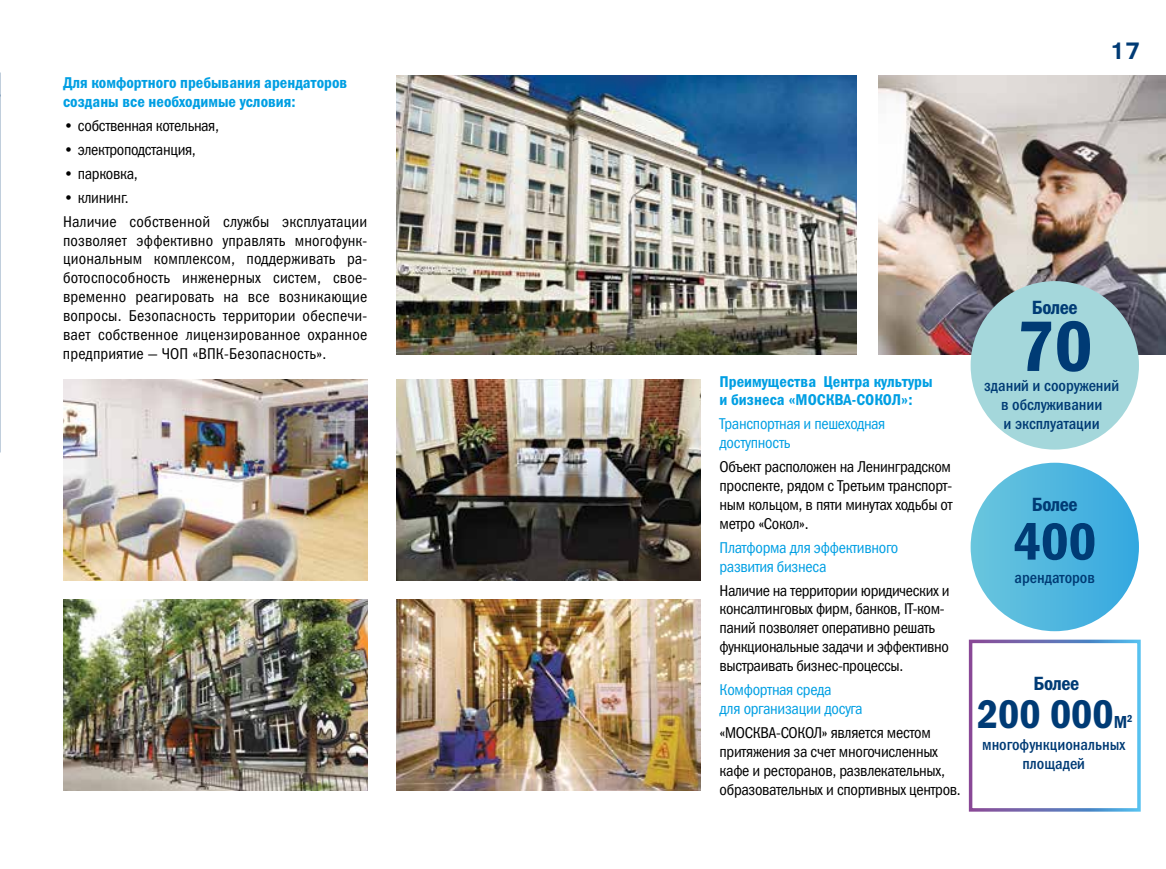
<style>
.page{position:relative;width:1166px;height:869px;background:#fff}
.page>*{position:absolute;margin:0;border:0;box-sizing:border-box;transform-origin:0 0}
.t1{font:71.75px "Franklin Gothic Demi Cond C";color:#003b75}
.t2{font:52.5px "Franklin Gothic Demi Cond C";color:#003b75}
.t3{font:40.25px "Franklin Gothic Demi Cond C";color:#003b75}
.t4{font:700 24.5px "Clear Sans";color:#003b75}
.t5{font:19.25px "Franklin Gothic Demi Cond C";letter-spacing:-.02em;color:#003b75}
.t6{font:17.5px "Franklin Gothic Demi Cond C";color:#003b75}
.t7{font:15.75px/18.9px "Franklin Gothic Book Cond C";letter-spacing:-.02em;color:#000;text-align:justify}
.t8{font:15.75px/18.9px "Franklin Gothic Demi Cond C";color:#009fe3}
.t9{font:15.75px/18.9px "Franklin Gothic Book Cond C";letter-spacing:-.02em;color:#009fe3}
.t10{font:15.75px/18.9px "Franklin Gothic Medi Cond C";color:#003b75;text-align:center}
.t11{font:15.75px/23.8px "Franklin Gothic Book Cond C";letter-spacing:.01em;color:#000}
</style>
<div class="page">
<img style="left:397px;top:75px;width:460px;height:279px">
<img style="left:63px;top:599px;width:304px;height:191px">
<img style="left:878px;top:75px;width:288px;height:279px">
<img style="left:63px;top:379px;width:304px;height:201px">
<img style="left:397px;top:379px;width:303px;height:201px">
<img style="left:397px;top:599px;width:303px;height:191px">
<div style="left:969px;top:639px;width:171px;height:172px;border:4px solid #fff"></div>
<div style="left:970px;top:462px;width:169px;height:169px;background:linear-gradient(to right,#6ec7de,#34a8e0);border-radius:84px"></div>
<div style="left:970px;top:281px;width:169px;height:168px;background:#a4d7db;border-radius:50%"></div>
<p class="t8" style="left:63px;top:73px;width:286px">Для комфортного пребывания арендаторов созданы все необходимые условия:</p>
<p class="t7" style="left:63px;top:116px;width:158px">• собственная котельная,</p>
<p class="t7" style="left:63px;top:140px;width:134px">• электроподстанция,</p>
<p class="t7" style="left:63px;top:164px;width:76px">• парковка,</p>
<p class="t11" style="left:63px;top:185px;width:306px">• клининг.<br>Наличие собственной службы эксплуатации</p>
<p class="t7" style="left:63px;top:230px;width:306px">позволяет эффективно управлять многофунк&shy;циональным комплексом, поддерживать ра&shy;ботоспособность инженерных систем, свое&shy;временно реагировать на все возникающие вопросы. Безопасность территории обеспечи&shy;вает собственное лицензированное охранное предприятие — ЧОП «ВПК-Безопасность».</p>
<h3 class="t4" style="left:1110px;top:32px;width:32px">17</h3>
<p class="t8" style="left:719px;top:371px;width:214px">Преимущества Центра культуры и бизнеса «МОСКВА-СОКОЛ»:</p>
<p class="t9" style="left:719px;top:414px;width:167px">Транспортная и пешеходная доступность</p>
<p class="t7" style="left:719px;top:457px;width:235px">Объект расположен на Ленинградском проспекте, рядом с Третьим транспорт&shy;ным кольцом, в пяти минутах ходьбы от метро «Сокол».</p>
<p class="t9" style="left:719px;top:537px;width:180px">Платформа для эффективного развития бизнеса</p>
<p class="t7" style="left:719px;top:580px;width:232px;text-align:left">Наличие на территории юридических и консалтинговых фирм, банков, IT-ком&shy;паний позволяет оперативно решать функциональные задачи и эффективно выстраивать бизнес-процессы.</p>
<p class="t9" style="left:719px;top:680px;width:145px">Комфортная среда<br>для организации досуга</p>
<p class="t7" style="left:719px;top:722px;width:243px;text-align:left">«МОСКВА-СОКОЛ» является местом притяжения за счет многочисленных кафе и ресторанов, развлекательных, образовательных и спортивных центров.</p>
<p class="t5" style="left:1032px;top:297px;width:47px">Более</p>
<h1 class="t1" style="left:1016px;top:306px;width:77px">70</h1>
<p class="t10" style="left:984px;top:376px;width:136px">зданий и сооружений в обслуживании<br>и эксплуатации</p>
<p class="t5" style="left:1032px;top:493px;width:47px">Более</p>
<h2 class="t2" style="left:1013px;top:512px;width:84px">400</h2>
<p class="t10" style="left:1014px;top:567px;width:82px">арендаторов</p>
<p class="t5" style="left:1033px;top:672px;width:47px">Более</p>
<h3 class="t3" style="left:977px;top:691px;width:138px">200 000</h3>
<p class="t6" style="left:1113px;top:712px;width:20px">М<sup>2</sup></p>
<p class="t10" style="left:982px;top:734px;width:145px">многофункциональных площадей</p>
</div>
